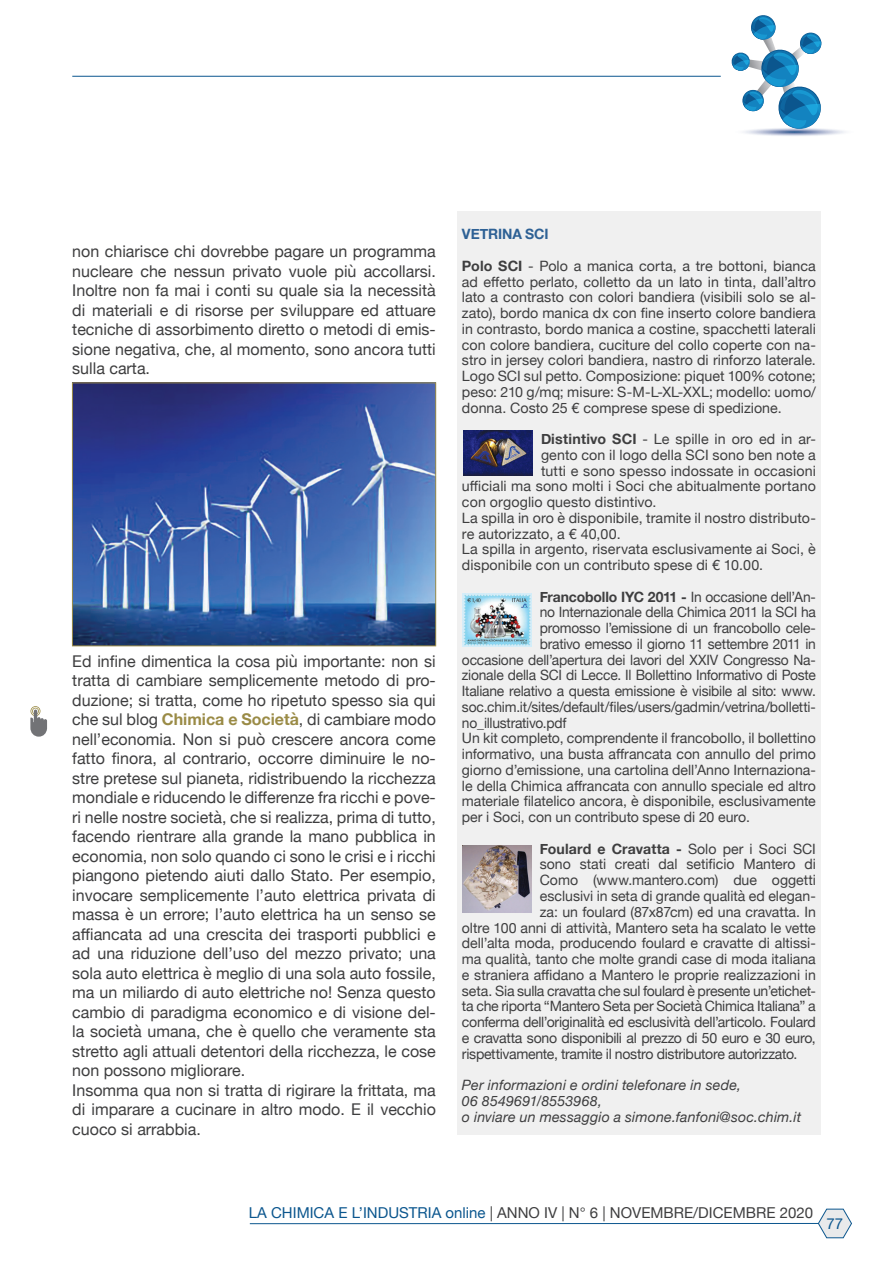
<style>
.page{position:relative;width:893px;height:1263px;background:#fff}
.page>*{position:absolute;margin:0;border:0;box-sizing:border-box;transform-origin:0 0}
.t1{font:16.2px/19.5px "Helvetica Neue";color:#3e3e3f;text-align:justify}
.t2{font:15px "Helvetica Neue";color:#3e3e3f}
.t3{font:15px "Helvetica Neue";color:#0b568e}
.Titolo_paragrafo{font:14.25px/15.8px "Helvetica Neue";letter-spacing:-.005em;color:#3e3e3f;text-align:justify}
.Titolo_paragrafo-2{font:italic 14.25px "Helvetica Neue";letter-spacing:.01em;color:#3e3e3f}
.Titolo_paragrafo-3{font:700 14.25px "Helvetica Neue";letter-spacing:-.005em;color:#3e3e3f}
.Titolo_paragrafo-4{font:700 14.25px "Helvetica Neue";letter-spacing:-.005em;color:#2e6195}
.s1{font-weight:700;color:#9a8b46}
.s2{font-weight:700}
.s3{font-weight:400}
.s4{color:#0b568e}
</style>
<div class="page">
<hr style="left:72px;top:76px;width:649px;height:1px;background:#0b568e">
<svg style="left:731px;top:15px;width:114px;height:121px"></svg>
<svg style="left:818px;top:1209px;width:34px;height:29px"></svg>
<hr style="left:250px;top:1223px;width:568px;height:1px;background:#0b568e">
<img style="left:74px;top:385px;width:360px;height:259px">
<div style="left:72px;top:383px;width:364px;height:263px;border:1px solid #9a8b46"></div>
<div style="left:457px;top:212px;width:364px;height:923px;background:#f0f0f0"></div>
<img style="left:462px;top:845px;width:69px;height:68px">
<img style="left:463px;top:431px;width:69px;height:44px">
<img style="left:462px;top:594px;width:69px;height:52px">
<svg style="left:30px;top:706px;width:17px;height:31px"></svg>
<p class="t1" style="left:72px;top:243px;width:365px">non chiarisce chi dovrebbe pagare un programma nucleare che nessun privato vuole più accollarsi.<br>Inoltre non fa mai i conti su quale sia la necessità di materiali e di risorse per sviluppare ed attuare tecniche di assorbimento diretto o metodi di emis&shy;sione negativa, che, al momento, sono ancora tutti sulla carta.</p>
<p class="t1" style="left:72px;top:652px;width:365px">Ed infine dimentica la cosa più importante: non si tratta di cambiare semplicemente metodo di pro&shy;duzione; si tratta, come ho ripetuto spesso sia qui che sul blog <span class="s1">Chimica e Società</span>, di cambiare modo nell’economia. Non si può crescere ancora come fatto finora, al contrario, occorre diminuire le no&shy;stre pretese sul pianeta, ridistribuendo la ricchezza mondiale e riducendo le differenze fra ricchi e pove&shy;ri nelle nostre società, che si realizza, prima di tutto, facendo rientrare alla grande la mano pubblica in economia, non solo quando ci sono le crisi e i ricchi piangono pietendo aiuti dallo Stato. Per esempio, invocare semplicemente l’auto elettrica privata di massa è un errore; l’auto elettrica ha un senso se affiancata ad una crescita dei trasporti pubblici e ad una riduzione dell’uso del mezzo privato; una sola auto elettrica è meglio di una sola auto fossile, ma un miliardo di auto elettriche no! Senza questo cambio di paradigma economico e di visione del&shy;la società umana, che è quello che veramente sta stretto agli attuali detentori della ricchezza, le cose non possono migliorare.</p>
<p class="t1" style="left:72px;top:1081px;width:365px">Insomma qua non si tratta di rigirare la frittata, ma di imparare a cucinare in altro modo. E il vecchio cuoco si arrabbia.</p>
<p class="Titolo_paragrafo-4" style="left:462px;top:223px;width:88px">VETRINA SCI</p>
<p class="Titolo_paragrafo" style="left:462px;top:259px;width:355px"><span class="s2">Polo SCI</span> - Polo a manica corta, a tre bottoni, bianca ad effetto perlato, colletto da un lato in tinta, dall’altro lato a contrasto con colori bandiera (visibili solo se al&shy;zato), bordo manica dx con fine inserto colore bandiera in contrasto, bordo manica a costine, spacchetti laterali con colore bandiera, cuciture del collo coperte con na&shy;stro in jersey colori bandiera, nastro di rinforzo laterale.<br>Logo SCI sul petto. Composizione: piquet 100% cotone; peso: 210 g/mq; misure: S-M-L-XL-XXL; modello: uomo/ donna. Costo 25 € comprese spese di spedizione.</p>
<p class="Titolo_paragrafo" style="left:541px;top:432px;width:276px"><span class="s2">Distintivo SCI</span> - Le spille in oro ed in ar-</p>
<p class="Titolo_paragrafo" style="left:541px;top:448px;width:276px">gento con il logo della SCI sono ben note a</p>
<p class="Titolo_paragrafo" style="left:541px;top:464px;width:276px">tutti e sono spesso indossate in occasioni</p>
<p class="Titolo_paragrafo" style="left:462px;top:479px;width:355px">ufficiali ma sono molti i Soci che abitualmente portano</p>
<p class="Titolo_paragrafo" style="left:462px;top:495px;width:196px">con orgoglio questo distintivo.</p>
<p class="Titolo_paragrafo" style="left:462px;top:511px;width:355px">La spilla in oro è disponibile, tramite il nostro distributo&shy;re autorizzato, a € 40,00.</p>
<p class="Titolo_paragrafo" style="left:462px;top:542px;width:355px">La spilla in argento, riservata esclusivamente ai Soci, è disponibile con un contributo spese di € 10.00.</p>
<p class="Titolo_paragrafo-3" style="left:540px;top:585px;width:278px">Francobollo IYC 2011 - <span class="s3">In occasione dell’An-</span></p>
<p class="Titolo_paragrafo" style="left:540px;top:605px;width:278px">no Internazionale della Chimica 2011 la SCI ha</p>
<p class="Titolo_paragrafo" style="left:540px;top:621px;width:278px">promosso l’emissione di un francobollo cele-</p>
<p class="Titolo_paragrafo" style="left:540px;top:637px;width:278px">brativo emesso il giorno 11 settembre 2011 in</p>
<p class="Titolo_paragrafo" style="left:462px;top:653px;width:355px">occasione dell’apertura dei lavori del XXIV Congresso Na-</p>
<p class="Titolo_paragrafo" style="left:462px;top:668px;width:355px">zionale della SCI di Lecce. Il Bollettino Informativo di Poste</p>
<p class="Titolo_paragrafo" style="left:462px;top:684px;width:355px">Italiane relativo a questa emissione è visibile al sito: www.</p>
<p class="Titolo_paragrafo" style="left:462px;top:700px;width:355px">soc.chim.it/sites/default/files/users/gadmin/vetrina/bolletti-</p>
<p class="Titolo_paragrafo" style="left:462px;top:716px;width:106px">no_illustrativo.pdf</p>
<p class="Titolo_paragrafo" style="left:462px;top:731px;width:355px">Un kit completo, comprendente il francobollo, il bollettino informativo, una busta affrancata con annullo del primo giorno d’emissione, una cartolina dell’Anno Internaziona&shy;le della Chimica affrancata con annullo speciale ed altro materiale filatelico ancora, è disponibile, esclusivamente per i Soci, con un contributo spese di 20 euro.</p>
<p class="Titolo_paragrafo-3" style="left:540px;top:837px;width:278px">Foulard e Cravatta - <span class="s3">Solo per i Soci SCI</span></p>
<p class="Titolo_paragrafo" style="left:540px;top:857px;width:278px">sono stati creati dal setificio Mantero di</p>
<p class="Titolo_paragrafo" style="left:540px;top:873px;width:278px">Como (www.mantero.com) due oggetti</p>
<p class="Titolo_paragrafo" style="left:540px;top:889px;width:278px">esclusivi in seta di grande qualità ed elegan-</p>
<p class="Titolo_paragrafo" style="left:540px;top:905px;width:278px">za: un foulard (87x87cm) ed una cravatta. In</p>
<p class="Titolo_paragrafo" style="left:462px;top:920px;width:355px">oltre 100 anni di attività, Mantero seta ha scalato le vette</p>
<p class="Titolo_paragrafo" style="left:462px;top:936px;width:355px">dell’alta moda, producendo foulard e cravatte di altissi-</p>
<p class="Titolo_paragrafo" style="left:462px;top:952px;width:355px">ma qualità, tanto che molte grandi case di moda italiana</p>
<p class="Titolo_paragrafo" style="left:462px;top:968px;width:355px">e straniera affidano a Mantero le proprie realizzazioni in</p>
<p class="Titolo_paragrafo" style="left:462px;top:983px;width:355px">seta. Sia sulla cravatta che sul foulard è presente un’etichet-</p>
<p class="Titolo_paragrafo" style="left:462px;top:999px;width:355px">ta che riporta “Mantero Seta per Società Chimica Italiana” a</p>
<p class="Titolo_paragrafo" style="left:462px;top:1015px;width:355px">conferma dell’originalità ed esclusività dell’articolo. Foulard</p>
<p class="Titolo_paragrafo" style="left:462px;top:1031px;width:355px">e cravatta sono disponibili al prezzo di 50 euro e 30 euro,</p>
<p class="Titolo_paragrafo" style="left:462px;top:1046px;width:337px">rispettivamente, tramite il nostro distributore autorizzato.</p>
<p class="Titolo_paragrafo-2" style="left:462px;top:1075px;width:281px">Per informazioni e ordini telefonare in sede,</p>
<p class="Titolo_paragrafo-2" style="left:462px;top:1090px;width:142px">06 8549691/8553968,</p>
<p class="Titolo_paragrafo-2" style="left:462px;top:1106px;width:341px">o inviare un messaggio a simone.fanfoni@soc.chim.it</p>
<p class="t2" style="left:249px;top:1202px;width:566px"><span class="s4">LA CHIMICA E L’INDUSTRIA online</span> | ANNO IV | N° 6 | NOVEMBRE/DICEMBRE 2020</p>
<p class="t3" style="left:826px;top:1212px;width:18px">77</p>
</div>
